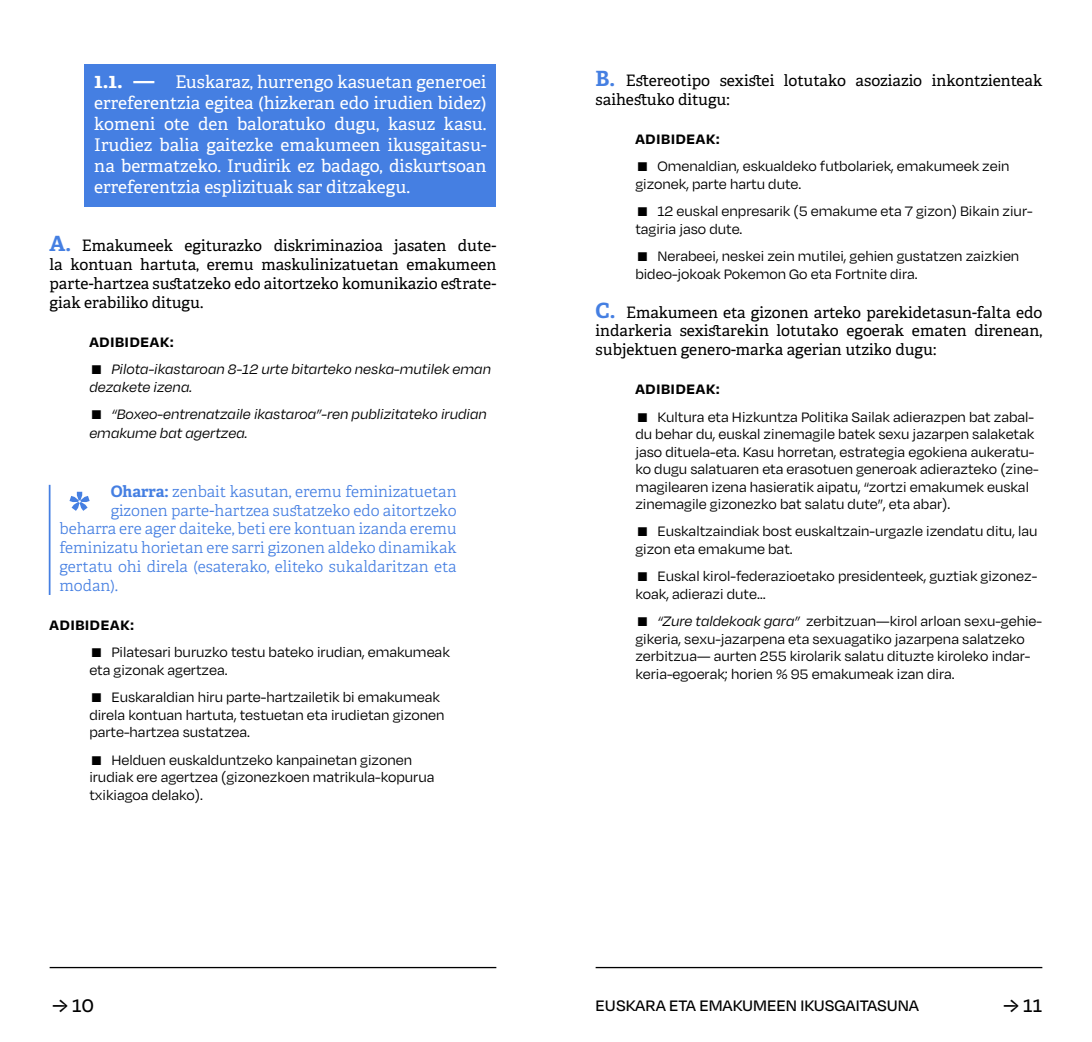
<style>
.page{position:relative;width:1092px;height:1042px;background:#fff}
.page>*{position:absolute;margin:0;border:0;box-sizing:border-box;transform-origin:0 0}
.t1{font:700 51.1px "Adelle";color:#457fe2}
.t2{font:500 21px "Degular";color:#000}
.t3{font:17.5px/21px "Adelle";color:#fff;text-align:justify}
.t4{font:500 17.5px "Degular";color:#000}
.t5{font:15.75px/17.5px "Degular";color:#000}
.t6{font:15.75px/18.9px "Adelle";color:#000;text-align:justify}
.t7{font:300 15.75px "Adelle";color:#457fe2}
.t8{font:italic 15.75px/17.5px "Degular";color:#000}
.t9{font:700 15.75px "Degular";letter-spacing:.05em;color:#000}
.s1{font-weight:700;font-size:21px}
.s2{font-weight:700;font-size:21px;color:#457fe2}
.s3{font-weight:700}
.s4{font-style:italic}
</style>
<div class="page">
<hr style="left:50px;top:967px;width:446px;height:1px;background:#000">
<hr style="left:595px;top:967px;width:447px;height:1px;background:#000">
<div style="left:84px;top:64px;width:412px;height:143px;background:#457fe2"></div>
<hr style="left:49px;top:485px;width:1px;height:110px;background:#457fe2">
<p class="t3" style="left:94px;top:71px;width:393px"><span class="s1">1.1. —</span> Euskaraz, hurrengo kasuetan generoei erreferentzia egitea (hizkeran edo irudien bidez) komeni ote den baloratuko dugu, kasuz kasu.<br>Irudiez balia gaitezke emakumeen ikusgaitasu&shy;na bermatzeko. Irudirik ez badago, diskurtsoan erreferentzia esplizituak sar ditzakegu.</p>
<p class="t6" style="left:50px;top:236px;width:448px"><span class="s2">A.</span> Emakumeek egiturazko diskriminazioa jasaten dute&shy;la kontuan hartuta, eremu maskulinizatuetan emakumeen parte-hartzea sustatzeko edo aitortzeko komunikazio estrate&shy;giak erabiliko ditugu.</p>
<p class="t9" style="left:89px;top:332px;width:86px">ADIBIDEAK:</p>
<p class="t8" style="left:89px;top:360px;width:403px">⬛ Pilota-ikastaroan 8-12 urte bitarteko neska-mutilek eman dezakete izena.</p>
<p class="t8" style="left:89px;top:404px;width:399px;line-height:18.9px">⬛ “Boxeo-entrenatzaile ikastaroa”-ren publizitateko irudian emakume bat agertzea.</p>
<p class="t7" style="left:111px;top:481px;width:347px"><span class="s3">Oharra:</span> zenbait kasutan, eremu feminizatuetan</p>
<p class="t7" style="left:111px;top:500px;width:347px">gizonen parte-hartzea sustatzeko edo aitortzeko</p>
<p class="t7" style="left:60px;top:519px;width:398px">beharra ere ager daiteke, beti ere kontuan izanda eremu</p>
<p class="t7" style="left:60px;top:538px;width:398px">feminizatu horietan ere sarri gizonen aldeko dinamikak</p>
<p class="t7" style="left:60px;top:557px;width:398px">gertatu ohi direla (esaterako, eliteko sukaldaritzan eta</p>
<p class="t7" style="left:60px;top:576px;width:60px">modan).</p>
<p class="t5" style="left:89px;top:610px;width:362px;line-height:27.5px;text-indent:-40px"><span class="s3">ADIBIDEAK:<br></span><span class="s4">⬛</span> Pilatesari buruzko testu bateko irudian, emakumeak</p>
<p class="t5" style="left:89px;top:655px;width:352px;line-height:27.5px">eta gizonak agertzea.<br><span class="s4">⬛</span> Euskaraldian hiru parte-hartzailetik bi emakumeak</p>
<p class="t5" style="left:89px;top:705px;width:357px">direla kontuan hartuta, testuetan eta irudietan gizonen parte-hartzea sustatzea.</p>
<p class="t5" style="left:89px;top:750px;width:346px"><span class="s4">⬛</span> Helduen euskalduntzeko kanpainetan gizonen irudiak ere agertzea (gizonezkoen matrikula-kopurua txikiagoa delako).</p>
<h1 class="t1" style="left:67px;top:473px;width:26px">*</h1>
<p class="t6" style="left:595px;top:72px;width:448px"><span class="s2">B.</span> Estereotipo sexistei lotutako asoziazio inkontzienteak saihestuko ditugu:</p>
<p class="t5" style="left:635px;top:125px;width:376px;line-height:27.5px"><span class="s3">ADIBIDEAK:<br></span><span class="s4">⬛</span> Omenaldian, eskualdeko futbolariek, emakumeek zein</p>
<p class="t5" style="left:635px;top:170px;width:399px;line-height:27.5px">gizonek, parte hartu dute.<br><span class="s4">⬛</span> 12 euskal enpresarik (5 emakume eta 7 gizon) Bikain ziur-</p>
<p class="t5" style="left:635px;top:215px;width:385px;line-height:27.5px">tagiria jaso dute.<br><span class="s4">⬛</span> Nerabeei, neskei zein mutilei, gehien gustatzen zaizkien</p>
<p class="t5" style="left:635px;top:264px;width:284px">bideo-jokoak Pokemon Go eta Fortnite dira.</p>
<p class="t6" style="left:595px;top:303px;width:448px"><span class="s2">C.</span> Emakumeen eta gizonen arteko parekidetasun-falta edo indarkeria sexistarekin lotutako egoerak ematen direnean, subjektuen genero-marka agerian utziko dugu:</p>
<p class="t5" style="left:635px;top:375px;width:400px;line-height:27.5px"><span class="s3">ADIBIDEAK:<br></span><span class="s4">⬛</span> Kultura eta Hizkuntza Politika Sailak adierazpen bat zabal-</p>
<p class="t5" style="left:635px;top:425px;width:405px">du behar du, euskal zinemagile batek sexu jazarpen salaketak jaso dituela-eta. Kasu horretan, estrategia egokiena aukeratu&shy;ko dugu salatuaren eta erasotuen generoak adierazteko (zine&shy;magilearen izena hasieratik aipatu, “zortzi emakumek euskal zinemagile gizonezko bat salatu dute”, eta abar).</p>
<p class="t5" style="left:635px;top:522px;width:403px"><span class="s4">⬛</span> Euskaltzaindiak bost euskaltzain-urgazle izendatu ditu, lau gizon eta emakume bat.</p>
<p class="t5" style="left:635px;top:567px;width:403px"><span class="s4">⬛</span> Euskal kirol-federazioetako presidenteek, guztiak gizonez&shy;koak, adierazi dute…</p>
<p class="t5" style="left:635px;top:612px;width:408px"><span class="s4">⬛ “Zure taldekoak gara”</span> zerbitzuan—kirol arloan sexu-gehie&shy;gikeria, sexu-jazarpena eta sexuagatiko jazarpena salatzeko zerbitzua— aurten 255 kirolarik salatu dituzte kiroleko indar&shy;keria-egoerak; horien % 95 emakumeak izan dira.</p>
<h2 class="t2" style="left:52px;top:992px;width:43px">→ 10</h2>
<p class="t4" style="left:595px;top:994px;width:325px">EUSKARA ETA EMAKUMEEN IKUSGAITASUNA</p>
<h2 class="t2" style="left:1003px;top:992px;width:41px">→ 11</h2>
</div>
